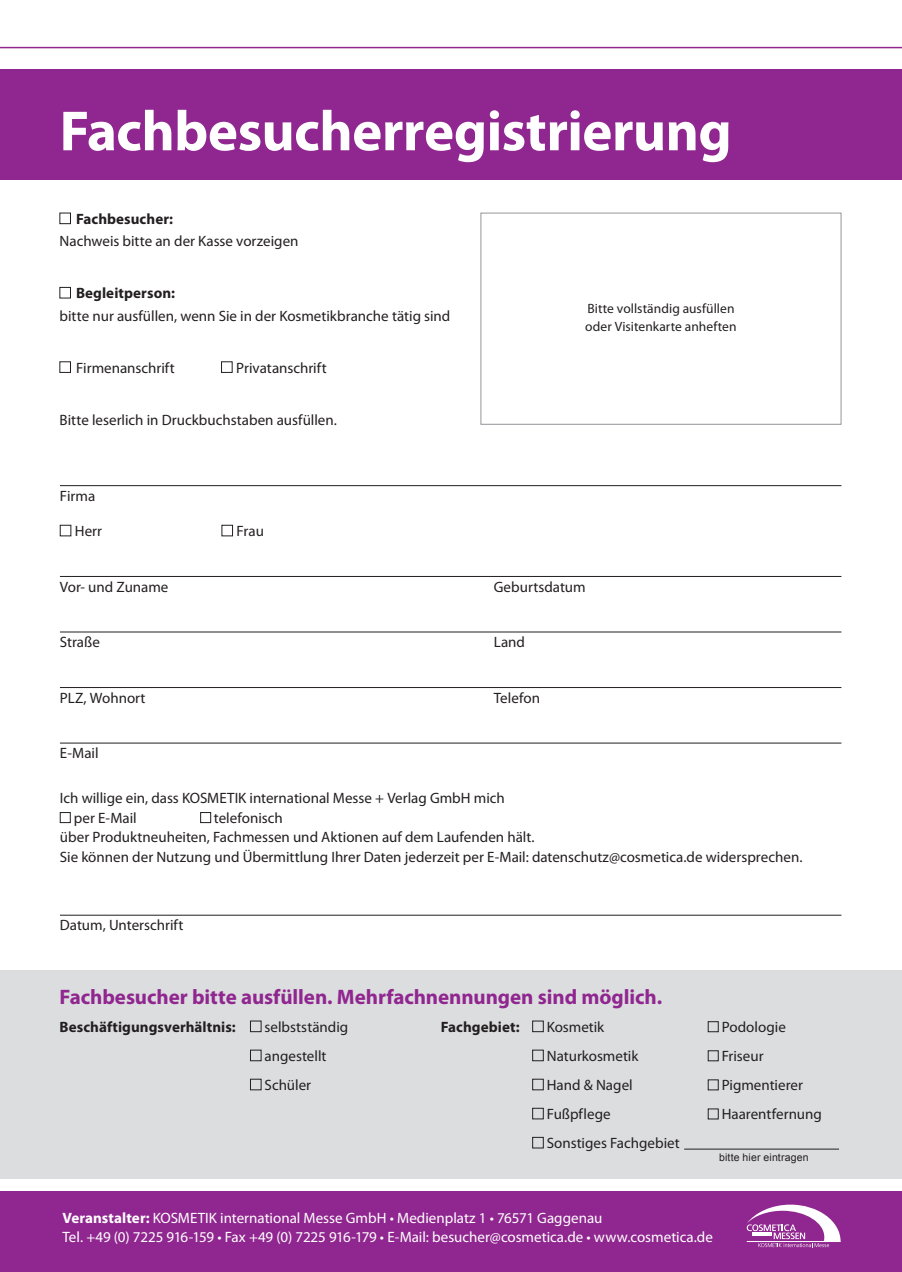
<style>
.page{position:relative;width:902px;height:1272px;background:#fff}
.page>*{position:absolute;margin:0;border:0;box-sizing:border-box;transform-origin:0 0}
.t1{font:700 57px "Myriad Pro";letter-spacing:-.01em;color:#fff}
.t2{font:700 21px "Myriad Pro";letter-spacing:-.005em;color:#90268f}
.t3{font:15px/19.5px "Myriad Pro";color:#231f20}
.t4{font:15px/19.5px "Myriad Pro";color:#fff}
.t5{font:700 15px "Myriad Pro";letter-spacing:.005em;color:#231f20}
.t6{font:13.5px/18px "Myriad Pro";letter-spacing:.005em;color:#231f20}
.t7{font:10.5px "Arial";letter-spacing:.015em;color:#231f20}
.s1{font-weight:700}
</style>
<div class="page">
<div style="left:0;top:1191px;width:901px;height:80px;background:#90268f"></div>
<div style="left:60px;top:213px;width:11px;height:11px;border:1px solid #231f20"></div>
<div style="left:60px;top:287px;width:11px;height:11px;border:1px solid #231f20"></div>
<div style="left:60px;top:361px;width:11px;height:12px;border:1px solid #231f20"></div>
<div style="left:221px;top:361px;width:11px;height:12px;border:1px solid #231f20"></div>
<svg style="left:746px;top:1204px;width:94px;height:43px"></svg>
<hr style="left:746px;top:1241px;width:94px;height:1px;background:#fff">
<div style="left:0;top:970px;width:901px;height:208px;background:#dcdddf"></div>
<hr style="left:60px;top:485px;width:781px;height:1px;background:#231f20">
<hr style="left:60px;top:576px;width:781px;height:1px;background:#231f20">
<hr style="left:60px;top:631px;width:781px;height:1px;background:#231f20">
<hr style="left:60px;top:687px;width:781px;height:1px;background:#231f20">
<hr style="left:60px;top:742px;width:781px;height:1px;background:#231f20">
<hr style="left:60px;top:914px;width:781px;height:1px;background:#231f20">
<div style="left:60px;top:525px;width:11px;height:11px;border:1px solid #231f20"></div>
<div style="left:221px;top:525px;width:12px;height:11px;border:1px solid #231f20"></div>
<div style="left:60px;top:812px;width:11px;height:10px;border:1px solid #231f20"></div>
<div style="left:200px;top:812px;width:11px;height:10px;border:1px solid #231f20"></div>
<div style="left:480px;top:213px;width:361px;height:211px;border:1px solid #939598"></div>
<div style="left:250px;top:1020px;width:11px;height:11px;border:1px solid #231f20"></div>
<div style="left:532px;top:1020px;width:11px;height:11px;border:1px solid #231f20"></div>
<div style="left:708px;top:1021px;width:10px;height:10px;border:1px solid #231f20"></div>
<div style="left:250px;top:1049px;width:11px;height:12px;border:1px solid #231f20"></div>
<div style="left:532px;top:1049px;width:11px;height:12px;border:1px solid #231f20"></div>
<div style="left:708px;top:1050px;width:10px;height:11px;border:1px solid #231f20"></div>
<div style="left:250px;top:1078px;width:11px;height:12px;border:1px solid #231f20"></div>
<div style="left:532px;top:1078px;width:11px;height:12px;border:1px solid #231f20"></div>
<div style="left:708px;top:1079px;width:10px;height:11px;border:1px solid #231f20"></div>
<div style="left:532px;top:1107px;width:11px;height:12px;border:1px solid #231f20"></div>
<div style="left:708px;top:1108px;width:10px;height:11px;border:1px solid #231f20"></div>
<div style="left:532px;top:1136px;width:11px;height:12px;border:1px solid #231f20"></div>
<hr style="left:684px;top:1148px;width:154px;height:1px;background:#231f20">
<div style="left:0;top:69px;width:901px;height:111px;background:#90268f"></div>
<hr style="left:0;top:47px;width:901px;height:1px;background:#90268f">
<h1 class="t1" style="left:60px;top:94px;width:673px">Fachbesucherregistrierung</h1>
<p class="t5" style="left:76px;top:209px;width:98px">Fachbesucher:</p>
<p class="t3" style="left:60px;top:231px;width:240px">Nachweis bitte an der Kasse vorzeigen</p>
<p class="t5" style="left:76px;top:283px;width:100px">Begleitperson:</p>
<p class="t3" style="left:60px;top:306px;width:392px">bitte nur ausfüllen, wenn Sie in der Kosmetikbranche tätig sind</p>
<p class="t3" style="left:76px;top:358px;width:100px">Firmenanschrift</p>
<p class="t3" style="left:236px;top:358px;width:92px">Privatanschrift</p>
<p class="t3" style="left:60px;top:409px;width:279px">Bitte leserlich in Druckbuchstaben ausfüllen.</p>
<p class="t3" style="left:60px;top:486px;width:37px">Firma</p>
<p class="t3" style="left:75px;top:521px;width:29px">Herr</p>
<p class="t3" style="left:236px;top:521px;width:29px">Frau</p>
<p class="t6" style="left:585px;top:299px;width:153px">Bitte vollständig ausfüllen oder Visitenkarte anheften</p>
<p class="t3" style="left:60px;top:576px;width:110px">Vor- und Zuname</p>
<p class="t3" style="left:493px;top:576px;width:93px">Geburtsdatum</p>
<p class="t3" style="left:60px;top:632px;width:42px">Straße</p>
<p class="t3" style="left:493px;top:632px;width:33px">Land</p>
<p class="t3" style="left:60px;top:687px;width:87px">PLZ, Wohnort</p>
<p class="t3" style="left:493px;top:687px;width:48px">Telefon</p>
<p class="t3" style="left:60px;top:743px;width:40px">E-Mail</p>
<p class="t3" style="left:74px;top:788px;width:432px;text-indent:-14px">Ich willige ein, dass KOSMETIK international Messe + Verlag GmbH mich per E-Mail</p>
<p class="t3" style="left:60px;top:807px;width:744px;text-indent:154px">telefonisch<br>über Produktneuheiten, Fachmessen und Aktionen auf dem Laufenden hält.<br>Sie können der Nutzung und Übermittlung Ihrer Daten jederzeit per E-Mail: datenschutz@cosmetica.de widersprechen.</p>
<p class="t3" style="left:60px;top:915px;width:125px">Datum, Unterschrift</p>
<h2 class="t2" style="left:60px;top:983px;width:604px">Fachbesucher bitte ausfüllen. Mehrfachnennungen sind möglich.</h2>
<p class="t5" style="left:60px;top:1017px;width:178px">Beschäftigungsverhältnis:</p>
<p class="t3" style="left:264px;top:1016px;width:85px">selbstständig</p>
<p class="t5" style="left:441px;top:1017px;width:80px">Fachgebiet:</p>
<p class="t3" style="left:546px;top:1016px;width:59px">Kosmetik</p>
<p class="t3" style="left:721px;top:1016px;width:66px">Podologie</p>
<p class="t3" style="left:264px;top:1045px;width:63px">angestellt</p>
<p class="t3" style="left:546px;top:1045px;width:93px">Naturkosmetik</p>
<p class="t3" style="left:721px;top:1045px;width:43px">Friseur</p>
<p class="t3" style="left:264px;top:1075px;width:48px">Schüler</p>
<p class="t3" style="left:546px;top:1075px;width:87px">Hand &amp; Nagel</p>
<p class="t3" style="left:721px;top:1075px;width:83px">Pigmentierer</p>
<p class="t3" style="left:546px;top:1104px;width:65px">Fußpflege</p>
<p class="t3" style="left:721px;top:1104px;width:102px">Haarentfernung</p>
<p class="t3" style="left:546px;top:1133px;width:134px">Sonstiges Fachgebiet</p>
<p class="t7" style="left:719px;top:1150px;width:91px">bitte hier eintragen</p>
<p class="t4" style="left:62px;top:1207px;width:652px"><span class="s1">Veranstalter:</span> KOSMETIK international Messe GmbH • Medienplatz 1 • 76571 Gaggenau<br>Tel. +49 (0) 7225 916-159 • Fax +49 (0) 7225 916-179 • E-Mail: besucher@cosmetica.de • www.cosmetica.de</p>
</div>
